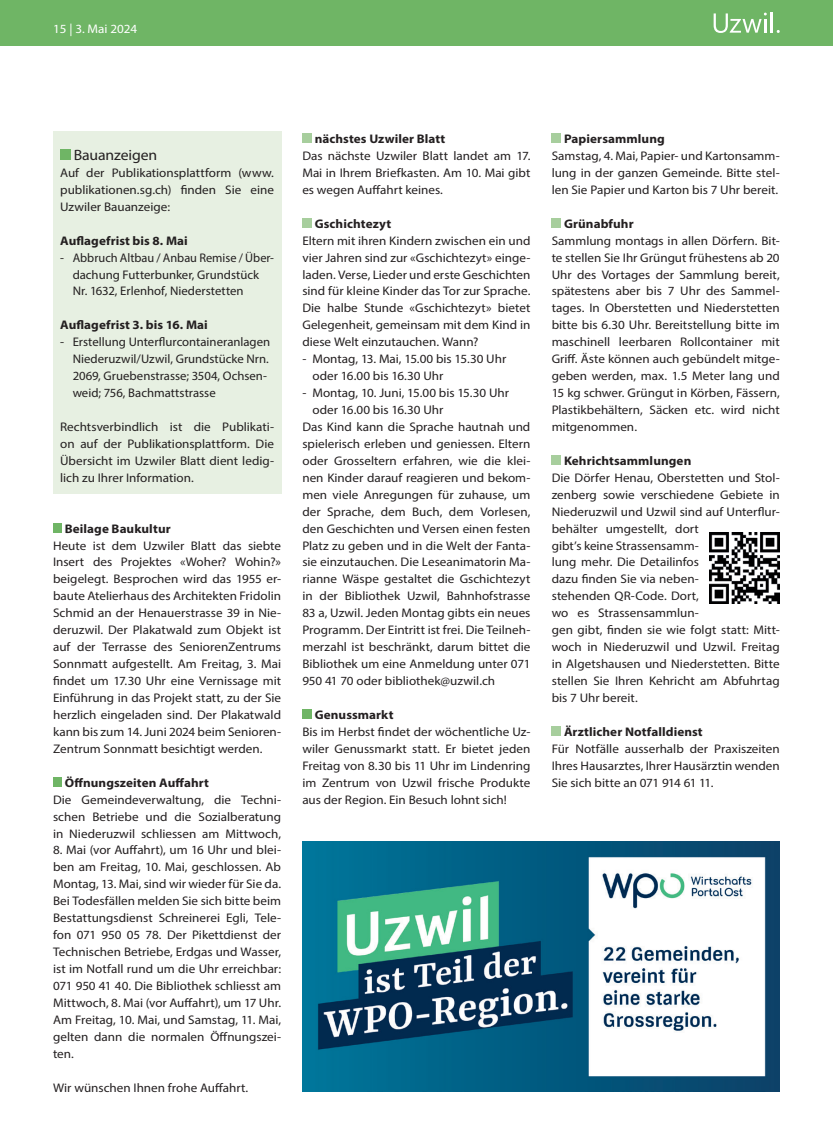
<style>
.page{position:relative;width:833px;height:1134px;background:#fff}
.page>*{position:absolute;margin:0;border:0;box-sizing:border-box;transform-origin:0 0}
.Kurztext_Titel_12pt{font:15px "Myriad Pro";letter-spacing:-.01em;color:#231f20;scale:1.05 1}
.Grundtext{font:12.5px/16.9px "Myriad Pro";color:#231f20;text-align:justify;scale:1.05 1}
.Grundtext-2{font:700 12.5px "Myriad Pro";letter-spacing:.005em;color:#231f20;scale:1.05 1}
.Grundtext-3{font:12.5px/16.9px "Myriad Pro";color:#231f20}
.t1{font:12.5px "Myriad Pro";color:#fff;scale:1.05 1}
</style>
<div class="page">
<div style="left:0;top:0;width:833px;height:46px;background:#6fb565"></div>
<hr style="left:771px;top:12px;width:2px;height:21px;background:#fff">
<svg style="left:713px;top:13px;width:53px;height:20px"></svg>
<div style="left:53px;top:523px;width:9px;height:10px;background:#6fb565"></div>
<div style="left:53px;top:777px;width:9px;height:10px;background:#6fb565"></div>
<div style="left:302px;top:134px;width:9px;height:9px;background:#a7ce9d"></div>
<div style="left:302px;top:218px;width:9px;height:10px;background:#a7ce9d"></div>
<div style="left:302px;top:710px;width:9px;height:9px;background:#6fb565"></div>
<div style="left:551px;top:134px;width:10px;height:9px;background:#a7ce9d"></div>
<div style="left:551px;top:218px;width:10px;height:10px;background:#a7ce9d"></div>
<div style="left:551px;top:456px;width:10px;height:9px;background:#a7ce9d"></div>
<div style="left:551px;top:727px;width:10px;height:9px;background:#a7ce9d"></div>
<img style="left:709px;top:533px;width:70px;height:70px">
<div style="left:53px;top:131px;width:228px;height:363px;background:#e7f0e2"></div>
<div style="left:60px;top:149px;width:11px;height:11px;background:#6fb565"></div>
<img style="left:302px;top:842px;width:478px;height:249px">
<p class="t1" style="left:53px;top:21px;width:82px">15 | 3. Mai 2024</p>
<p class="Kurztext_Titel_12pt" style="left:74px;top:146px;width:81px">Bauanzeigen</p>
<p class="Grundtext" style="left:60px;top:164px;width:205px">Auf der Publikationsplattform (www. publikationen.sg.ch) finden Sie eine Uzwiler Bauanzeige:</p>
<p class="Grundtext-2" style="left:60px;top:232px;width:123px">Auflagefrist bis 8. Mai</p>
<p class="Grundtext-3" style="left:60px;top:249px;width:215px">- Abbruch Altbau / Anbau Remise / Über-</p>
<p class="Grundtext-3" style="left:73px;top:266px;width:188px">dachung Futterbunker, Grundstück<br>Nr. 1632, Erlenhof, Niederstetten</p>
<p class="Grundtext-2" style="left:60px;top:317px;width:142px">Auflagefrist 3. bis 16. Mai</p>
<p class="Grundtext" style="left:60px;top:333px;width:202px">- Erstellung Unterflurcontaineranlagen</p>
<p class="Grundtext-3" style="left:73px;top:350px;width:198px">Niederuzwil/Uzwil, Grundstücke Nrn.</p>
<p class="Grundtext-3" style="left:73px;top:367px;width:196px">2069, Gruebenstrasse; 3504, Ochsen-</p>
<p class="Grundtext-3" style="left:73px;top:384px;width:145px">weid; 756, Bachmattstrasse</p>
<p class="Grundtext" style="left:60px;top:418px;width:205px">Rechtsverbindlich ist die Publikati&shy;on auf der Publikationsplattform. Die Übersicht im Uzwiler Blatt dient ledig&shy;lich zu Ihrer Information.</p>
<p class="Grundtext-2" style="left:65px;top:520px;width:102px">Beilage Baukultur</p>
<p class="Grundtext" style="left:53px;top:537px;width:219px">Heute ist dem Uzwiler Blatt das siebte Insert des Projektes «Woher? Wohin?» beigelegt. Besprochen wird das 1955 er&shy;baute Atelierhaus des Architekten Fridolin Schmid an der Henauerstrasse 39 in Nie&shy;deruzwil. Der Plakatwald zum Objekt ist auf der Terrasse des SeniorenZentrums Sonnmatt aufgestellt. Am Freitag, 3. Mai findet um 17.30 Uhr eine Vernissage mit Einführung in das Projekt statt, zu der Sie herzlich eingeladen sind. Der Plakatwald kann bis zum 14. Juni 2024 beim Senioren-Zentrum Sonnmatt besichtigt werden.</p>
<p class="Grundtext-2" style="left:65px;top:774px;width:139px">Öffnungszeiten Auffahrt</p>
<p class="Grundtext" style="left:53px;top:791px;width:219px">Die Gemeindeverwaltung, die Techni&shy;schen Betriebe und die Sozialberatung in Niederuzwil schliessen am Mittwoch,</p>
<p class="Grundtext" style="left:53px;top:842px;width:219px">8. Mai (vor Auffahrt), um 16 Uhr und blei&shy;ben am Freitag, 10. Mai, geschlossen. Ab Montag, 13. Mai, sind wir wieder für Sie da.<br>Bei Todesfällen melden Sie sich bitte beim Bestattungsdienst Schreinerei Egli, Tele&shy;fon 071 950 05 78. Der Pikettdienst der Technischen Betriebe, Erdgas und Wasser, ist im Notfall rund um die Uhr erreichbar:<br>071 950 41 40. Die Bibliothek schliesst am Mittwoch, 8. Mai (vor Auffahrt), um 17 Uhr.<br>Am Freitag, 10. Mai, und Samstag, 11. Mai, gelten dann die normalen Öffnungszei&shy;ten.</p>
<p class="Grundtext" style="left:53px;top:1079px;width:187px">Wir wünschen Ihnen frohe Auffahrt.</p>
<p class="Grundtext-2" style="left:315px;top:131px;width:126px">nächstes Uzwiler Blatt</p>
<p class="Grundtext" style="left:302px;top:147px;width:219px">Das nächste Uzwiler Blatt landet am 17.<br>Mai in Ihrem Briefkasten. Am 10. Mai gibt es wegen Auffahrt keines.</p>
<p class="Grundtext-2" style="left:315px;top:215px;width:74px">Gschichtezyt</p>
<p class="Grundtext" style="left:302px;top:232px;width:219px">Eltern mit ihren Kindern zwischen ein und vier Jahren sind zur «Gschichtezyt» einge&shy;laden. Verse, Lieder und erste Geschichten sind für kleine Kinder das Tor zur Sprache.<br>Die halbe Stunde «Gschichtezyt» bietet Gelegenheit, gemeinsam mit dem Kind in diese Welt einzutauchen. Wann?</p>
<p class="Grundtext" style="left:302px;top:350px;width:196px">- Montag, 13. Mai, 15.00 bis 15.30 Uhr</p>
<p class="Grundtext" style="left:312px;top:367px;width:126px">oder 16.00 bis 16.30 Uhr</p>
<p class="Grundtext" style="left:302px;top:384px;width:198px">- Montag, 10. Juni, 15.00 bis 15.30 Uhr</p>
<p class="Grundtext" style="left:312px;top:401px;width:126px">oder 16.00 bis 16.30 Uhr</p>
<p class="Grundtext" style="left:302px;top:418px;width:219px">Das Kind kann die Sprache hautnah und spielerisch erleben und geniessen. Eltern oder Grosseltern erfahren, wie die klei&shy;nen Kinder darauf reagieren und bekom&shy;men viele Anregungen für zuhause, um der Sprache, dem Buch, dem Vorlesen, den Geschichten und Versen einen festen Platz zu geben und in die Welt der Fanta&shy;sie einzutauchen. Die Leseanimatorin Ma&shy;rianne Wäspe gestaltet die Gschichtezyt in der Bibliothek Uzwil, Bahnhofstrasse 83 a, Uzwil. Jeden Montag gibts ein neues Programm. Der Eintritt ist frei. Die Teilneh&shy;merzahl ist beschränkt, darum bittet die Bibliothek um eine Anmeldung unter 071<br>950 41 70 oder bibliothek@uzwil.ch</p>
<p class="Grundtext-2" style="left:315px;top:706px;width:77px">Genussmarkt</p>
<p class="Grundtext" style="left:302px;top:723px;width:219px">Bis im Herbst findet der wöchentliche Uz&shy;wiler Genussmarkt statt. Er bietet jeden Freitag von 8.30 bis 11 Uhr im Lindenring im Zentrum von Uzwil frische Produkte aus der Region. Ein Besuch lohnt sich!</p>
<p class="Grundtext-2" style="left:564px;top:131px;width:97px">Papiersammlung</p>
<p class="Grundtext" style="left:551px;top:147px;width:219px">Samstag, 4. Mai, Papier- und Kartonsamm&shy;lung in der ganzen Gemeinde. Bitte stel&shy;len Sie Papier und Karton bis 7 Uhr bereit.</p>
<p class="Grundtext-2" style="left:564px;top:215px;width:68px">Grünabfuhr</p>
<p class="Grundtext" style="left:551px;top:232px;width:219px">Sammlung montags in allen Dörfern. Bit&shy;te stellen Sie Ihr Grüngut frühestens ab 20<br>Uhr des Vortages der Sammlung bereit, spätestens aber bis 7 Uhr des Sammel&shy;tages. In Oberstetten und Niederstetten bitte bis 6.30 Uhr. Bereitstellung bitte im maschinell leerbaren Rollcontainer mit Griff. Äste können auch gebündelt mitge&shy;geben werden, max. 1.5 Meter lang und 15 kg schwer. Grüngut in Körben, Fässern, Plastikbehältern, Säcken etc. wird nicht mitgenommen.</p>
<p class="Grundtext-2" style="left:564px;top:452px;width:123px">Kehrichtsammlungen</p>
<p class="Grundtext" style="left:551px;top:469px;width:219px;text-align:left">Die Dörfer Henau, Oberstetten und Stol&shy;zenberg sowie verschiedene Gebiete in<br>Niederuzwil und Uzwil sind auf Unterflur&shy;behälter umgestellt, dort<br>gibt’s keine Strassensamm-<br>lung mehr. Die Detailinfos<br>dazu finden Sie via neben-<br>stehenden QR-Code. Dort,<br>wo es Strassensammlun-<br>gen gibt, finden sie wie folgt statt: Mitt&shy;woch in Niederuzwil und Uzwil. Freitag in Algetshausen und Niederstetten. Bitte stellen Sie Ihren Kehricht am Abfuhrtag bis 7 Uhr bereit.</p>
<p class="Grundtext-2" style="left:564px;top:723px;width:134px">Ärztlicher Notfalldienst</p>
<p class="Grundtext" style="left:551px;top:740px;width:219px">Für Notfälle ausserhalb der Praxiszeiten Ihres Hausarztes, Ihrer Hausärztin wenden Sie sich bitte an 071 914 61 11.</p>
</div>
